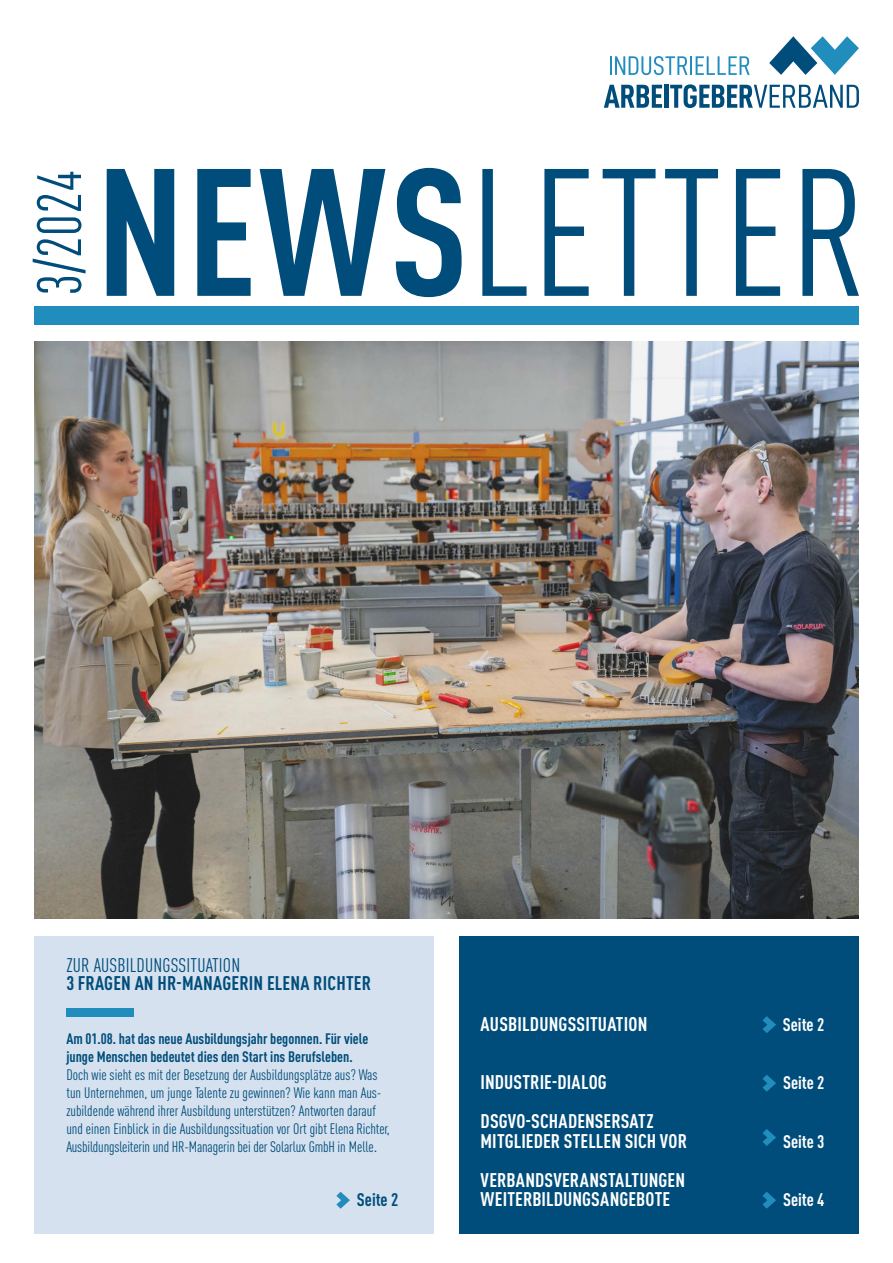
<style>
.page{position:relative;width:893px;height:1263px;background:#fff}
.page>*{position:absolute;margin:0;border:0;box-sizing:border-box;transform-origin:0 0}
.t1{font:condensed 61.5px "DIN Pro";color:#004d7b}
.t2{font:700 condensed 19.5px/19.5px "DIN Pro";letter-spacing:.01em;color:#fff}
.t3{font:700 condensed 19.5px "DIN Pro";letter-spacing:.01em;color:#004d7b}
.t4{font:condensed 19.5px "DIN Pro";letter-spacing:.01em;color:#004d7b}
.t5{font:700 condensed 18px "DIN Pro";color:#fff}
.t6{font:700 condensed 18px "DIN Pro";color:#004d7b}
.t7{font:condensed 15px/18px "DIN Pro";color:#004d7b}
.t8{font:700 condensed 15px/18px "DIN Pro";color:#004d7b}
.s1{font-size:18px}
</style>
<div class="page">
<div style="left:34px;top:936px;width:400px;height:297px;background:#d5e1ee"></div>
<div style="left:459px;top:936px;width:400px;height:297px;background:#004d7b"></div>
<div style="left:66px;top:1008px;width:68px;height:9px;background:#218dbd"></div>
<img style="left:34px;top:341px;width:825px;height:577px">
<div style="left:34px;top:306px;width:825px;height:18px;background:#218dbd"></div>
<svg style="left:107px;top:168px;width:752px;height:129px"></svg>
<svg style="left:610px;top:56px;width:140px;height:19px"></svg>
<svg style="left:769px;top:36px;width:90px;height:39px"></svg>
<hr style="left:664px;top:85px;width:4px;height:23px;background:#004d7b">
<svg style="left:604px;top:85px;width:58px;height:23px"></svg>
<svg style="left:670px;top:84px;width:189px;height:24px"></svg>
<svg style="left:336px;top:1192px;width:14px;height:17px"></svg>
<svg style="left:762px;top:1016px;width:14px;height:17px"></svg>
<svg style="left:762px;top:1075px;width:14px;height:17px"></svg>
<svg style="left:762px;top:1129px;width:14px;height:17px"></svg>
<svg style="left:762px;top:1192px;width:14px;height:17px"></svg>
<h1 class="t1" style="left:17px;top:296px;width:128px;rotate:-90deg">3/2024</h1>
<h2 class="t4" style="left:66px;top:952px;width:175px">ZUR AUSBILDUNGSSITUATION</h2>
<h2 class="t3" style="left:66px;top:969px;width:306px">3 FRAGEN AN HR-MANAGERIN ELENA RICHTER</h2>
<p class="t8" style="left:66px;top:1029px;width:304px">Am 01.08. hat das neue Ausbildungsjahr begonnen. Für viele junge Menschen bedeutet dies den Start ins Berufsleben.</p>
<p class="t7" style="left:66px;top:1065px;width:325px">Doch wie sieht es mit der Besetzung der Ausbildungsplätze aus? Was tun Unternehmen, um junge Talente zu gewinnen? Wie kann man Aus&shy;zubildende während ihrer Ausbildung unterstützen? Antworten darauf und einen Einblick in die Ausbildungssituation vor Ort gibt Elena Richter, Ausbildungsleiterin und HR-Managerin bei der Solarlux GmbH in Melle<span class="s1">.</span></p>
<p class="t6" style="left:357px;top:1186px;width:43px">Seite 2</p>
<h2 class="t2" style="left:481px;top:1012px;width:168px">AUSBILDUNGSSITUATION</h2>
<p class="t5" style="left:783px;top:1011px;width:43px">Seite 2</p>
<h2 class="t2" style="left:481px;top:1071px;width:128px">INDUSTRIE-DIALOG</h2>
<p class="t5" style="left:783px;top:1069px;width:43px">Seite 2</p>
<h2 class="t2" style="left:481px;top:1110px;width:208px">DSGVO-SCHADENSERSATZ<br>MITGLIEDER STELLEN SICH VOR</h2>
<p class="t5" style="left:783px;top:1128px;width:43px">Seite 3</p>
<h2 class="t2" style="left:481px;top:1168px;width:206px">VERBANDSVERANSTALTUNGEN<br>WEITERBILDUNGSANGEBOTE</h2>
<p class="t5" style="left:783px;top:1186px;width:43px">Seite 4</p>
</div>
